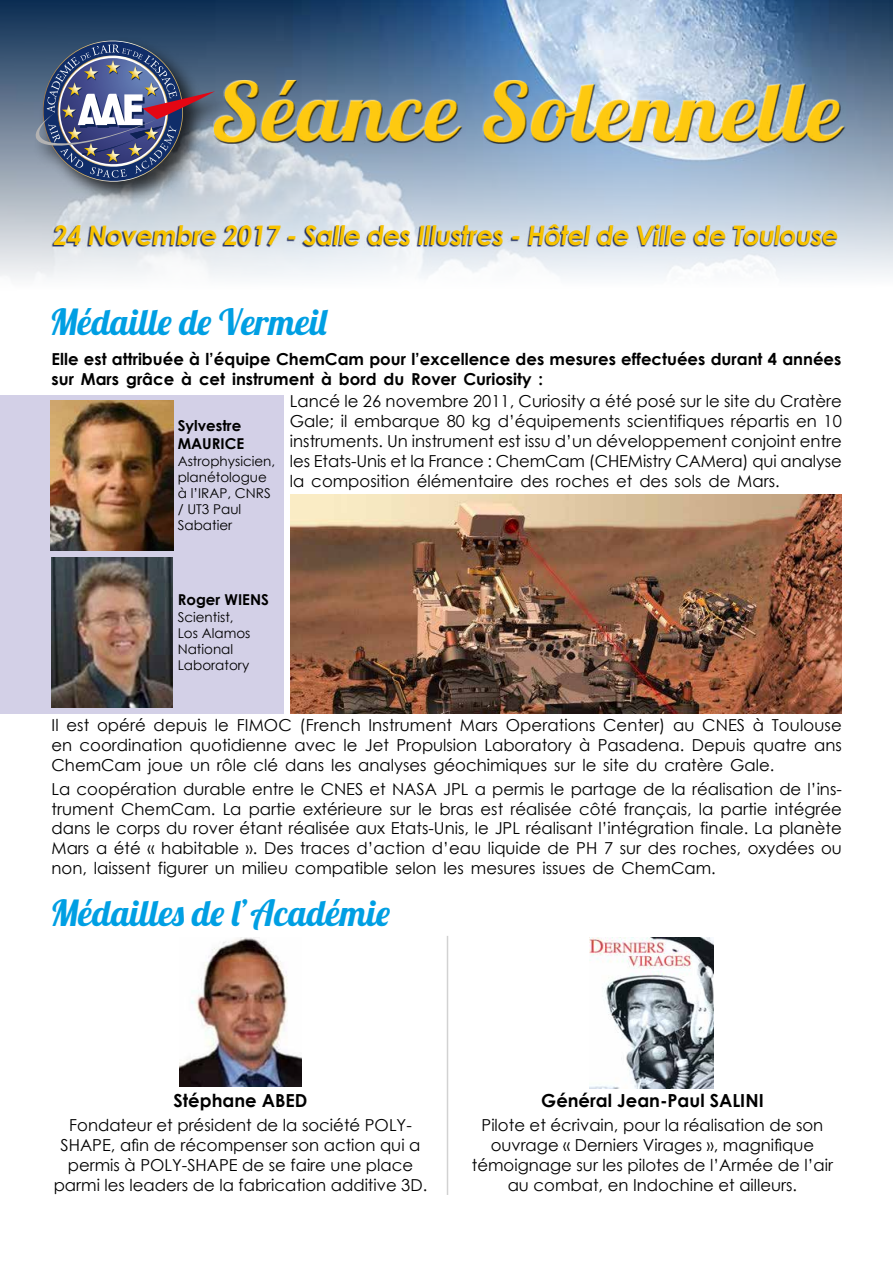
<style>
.page{position:relative;width:893px;height:1263px;background:#fff}
.page>*{position:absolute;margin:0;border:0;box-sizing:border-box;transform-origin:0 0}
.t1{font:81.6px "Lobster 1.4";letter-spacing:.02em;color:#fec910;scale:1.06 1}
.t2{font:36px "Lobster 1.4";letter-spacing:.02em;color:#009fe3}
.t3{font:italic 700 27px "Century Gothic";letter-spacing:-.02em;color:#f7c300;scale:.96 1}
.t4{font:700 18px "Century Gothic";color:#000}
.t5{font:16.5px/19.8px "Century Gothic";color:#000;text-align:justify}
.t6{font:700 16.5px/19.8px "Century Gothic";color:#000}
.t7{font:700 15px/18px "Century Gothic";color:#000}
.t8{font:13.5px/16.2px "Century Gothic";color:#000}
</style>
<div class="page">
<svg style="left:0;top:0;width:893px;height:279px"></svg>
<div style="left:32px;top:37px;width:204px;height:169px;background:#000;opacity:.75"></div>
<img style="left:33px;top:35px;width:182px;height:155px">
<div style="left:0;top:395px;width:284px;height:318px;background:#d3d0e7"></div>
<img style="left:51px;top:400px;width:123px;height:150px">
<img style="left:51px;top:557px;width:122px;height:150px">
<img style="left:290px;top:495px;width:551px;height:218px">
<img style="left:180px;top:937px;width:121px;height:150px">
<img style="left:590px;top:937px;width:123px;height:152px">
<hr style="left:447px;top:936px;width:1px;height:259px;background:#d2d2d2">
<svg style="left:52px;top:225px;width:785px;height:22px"></svg>
<div style="left:213px;top:80px;width:632px;height:64px;background:#000;opacity:.75"></div>
<h1 class="t1" style="left:211px;top:60px;width:595px">Séance Solennelle</h1>
<h3 class="t3" style="left:53px;top:214px;width:820px">24 Novembre 2017 - Salle des Illustres - Hôtel de Ville de Toulouse</h3>
<h2 class="t2" style="left:50px;top:299px;width:279px">Médaille de Vermeil</h2>
<p class="t6" style="left:52px;top:348px;width:791px">Elle est attribuée à l’équipe ChemCam pour l’excellence des mesures effectuées durant 4 années sur Mars grâce à cet instrument à bord du Rover Curiosity :</p>
<p class="t7" style="left:178px;top:416px;width:68px">Sylvestre<br>MAURICE</p>
<p class="t8" style="left:178px;top:452px;width:99px">Astrophysicien, planétologue à l’IRAP, CNRS / UT3 Paul<br>Sabatier</p>
<p class="t5" style="left:290px;top:391px;width:554px">Lancé le 26 novembre 2011, Curiosity a été posé sur le site du Cratère Gale; il embarque 80 kg d’équipements scientifiques répartis en 10 instruments. Un instrument est issu d’un développement conjoint entre les Etats-Unis et la France : ChemCam (CHEMistry CAMera) qui analyse la composition élémentaire des roches et des sols de Mars.</p>
<p class="t7" style="left:178px;top:590px;width:93px">Roger WIENS</p>
<p class="t8" style="left:178px;top:608px;width:74px">Scientist,<br>Los Alamos<br>National<br>Laboratory</p>
<p class="t5" style="left:52px;top:715px;width:792px">Il est opéré depuis le FIMOC (French Instrument Mars Operations Center) au CNES à Toulouse en coordination quotidienne avec le Jet Propulsion Laboratory à Pasadena. Depuis quatre ans ChemCam joue un rôle clé dans les analyses géochimiques sur le site du cratère Gale.</p>
<p class="t5" style="left:52px;top:779px;width:792px">La coopération durable entre le CNES et NASA JPL a permis le partage de la réalisation de l’ins&shy;trument ChemCam. La partie extérieure sur le bras est réalisée côté français, la partie intégrée dans le corps du rover étant réalisée aux Etats-Unis, le JPL réalisant l’intégration finale. La planète Mars a été « habitable ». Des traces d’action d’eau liquide de PH 7 sur des roches, oxydées ou non, laissent figurer un milieu compatible selon les mesures issues de ChemCam.</p>
<h2 class="t2" style="left:50px;top:890px;width:341px">Médailles de l’Académie</h2>
<p class="t4" style="left:174px;top:1087px;width:135px">Stéphane ABED</p>
<p class="t5" style="left:54px;top:1115px;width:375px;text-align:center">Fondateur et président de la société POLY-SHAPE, afin de récompenser son action qui a permis à POLY-SHAPE de se faire une place parmi les leaders de la fabrication additive 3D.</p>
<p class="t4" style="left:541px;top:1087px;width:224px">Général Jean-Paul SALINI</p>
<p class="t5" style="left:472px;top:1115px;width:363px;text-align:center">Pilote et écrivain, pour la réalisation de son ouvrage « Derniers Virages », magnifique témoignage sur les pilotes de l’Armée de l’air au combat, en Indochine et ailleurs.</p>
</div>
